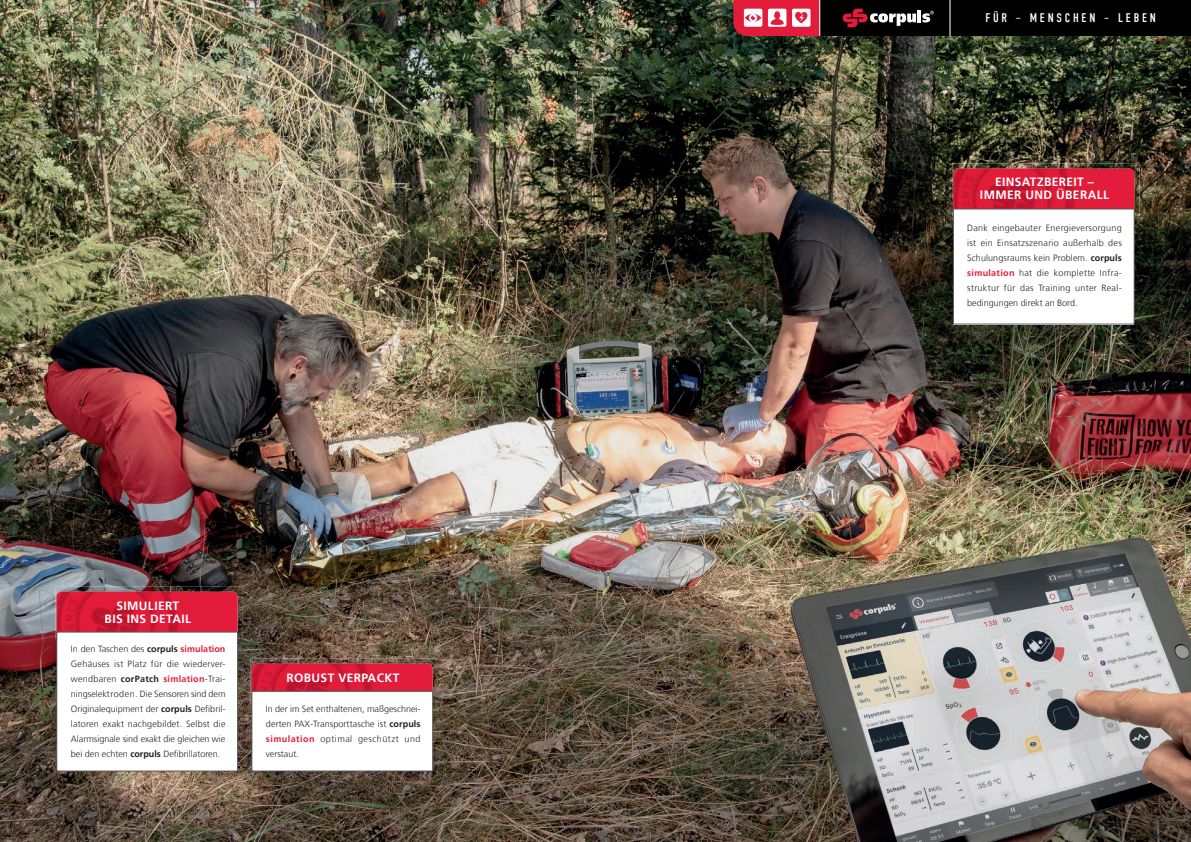
<style>
.page{position:relative;width:1191px;height:842px;background:#fff}
.page>*{position:absolute;margin:0;border:0;box-sizing:border-box;transform-origin:0 0}
.t1{font:12.5px "DIN Condensed";letter-spacing:.225em;color:#fff}
.t2{font:700 12px/13px "Frutiger";letter-spacing:.03em;color:#fff;text-align:center}
.t3{font:300 9px/15px "Frutiger";color:#231f20;text-align:justify}
.s1{font-weight:700}
.s2{font-weight:700;color:#e41c3b}
</style>
<div class="page">
<img style="left:0;top:0;width:1191px;height:842px">
<img style="left:251px;top:659px;width:187px;height:52px">
<svg style="left:387px;top:664px;width:46px;height:27px"></svg>
<img style="left:252px;top:664px;width:135px;height:27px">
<div style="left:252px;top:691px;width:180px;height:80px;background:#fff"></div>
<div style="left:252px;top:691px;width:181px;height:80px;border:1px solid #57585a"></div>
<img style="left:56px;top:587px;width:187px;height:52px">
<div style="left:192px;top:592px;width:46px;height:40px;background:#e41c3b"></div>
<img style="left:57px;top:592px;width:135px;height:40px">
<div style="left:57px;top:632px;width:180px;height:139px;background:#fff"></div>
<img style="left:952px;top:164px;width:187px;height:52px">
<div style="left:1088px;top:169px;width:46px;height:40px;background:#e41c3b"></div>
<img style="left:953px;top:169px;width:135px;height:40px">
<div style="left:953px;top:209px;width:181px;height:115px;background:#fff"></div>
<div style="left:950px;top:0;width:241px;height:36px;background:#000"></div>
<div style="left:820px;top:0;width:129px;height:36px;background:#000"></div>
<svg style="left:733px;top:0;width:86px;height:36px"></svg>
<hr style="left:917px;top:10px;width:4px;height:12px;background:#fff">
<svg style="left:922px;top:11px;width:11px;height:11px"></svg>
<svg style="left:842px;top:9px;width:74px;height:18px"></svg>
<hr style="left:819px;top:0;width:1px;height:36px;background:#fff">
<hr style="left:949px;top:0;width:1px;height:36px;background:#fff">
<h2 class="t2" style="left:105px;top:599px;width:88px">SIMULIERT<br>BIS INS DETAIL</h2>
<p class="t3" style="left:71px;top:641px;width:156px">In den Taschen des <span class="s1">corpuls</span> <span class="s2">simulation </span>Gehäuses ist Platz für die wiederver&shy;wendbaren <span class="s1">corPatch</span> <span class="s2">simlation</span>-Trai&shy;ningselektroden. Die Sensoren sind dem Originalequipment der <span class="s1">corpuls</span> Defibril&shy;latoren exakt nachgebildet. Selbst die Alarmsignale sind exakt die gleichen wie bei den echten <span class="s1">corpuls</span> Defibrillatoren.</p>
<h2 class="t2" style="left:286px;top:671px;width:114px">ROBUST VERPACKT</h2>
<p class="t3" style="left:266px;top:701px;width:156px">In der im Set enthaltenen, maßgeschnei&shy;derten PAX-Transporttasche ist <span class="s1">corpuls </span><span class="s2">simulation</span> optimal geschützt und verstaut.</p>
<h1 class="t1" style="left:985px;top:11px;width:172px">FÜR – MENSCHEN – LEBEN</h1>
<h2 class="t2" style="left:980px;top:176px;width:131px">EINSATZBEREI T –<br>IMMER UND ÜBERALL</h2>
<p class="t3" style="left:967px;top:220px;width:156px">Dank eingebauter Energieversorgung ist ein Einsatzszenario außerhalb des Schulungsraums kein Problem. <span class="s1">corpuls </span><span class="s2">simulation</span> hat die komplette Infra&shy;struktur für das Training unter Real&shy;bedingungen direkt an Bord.</p>
</div>
